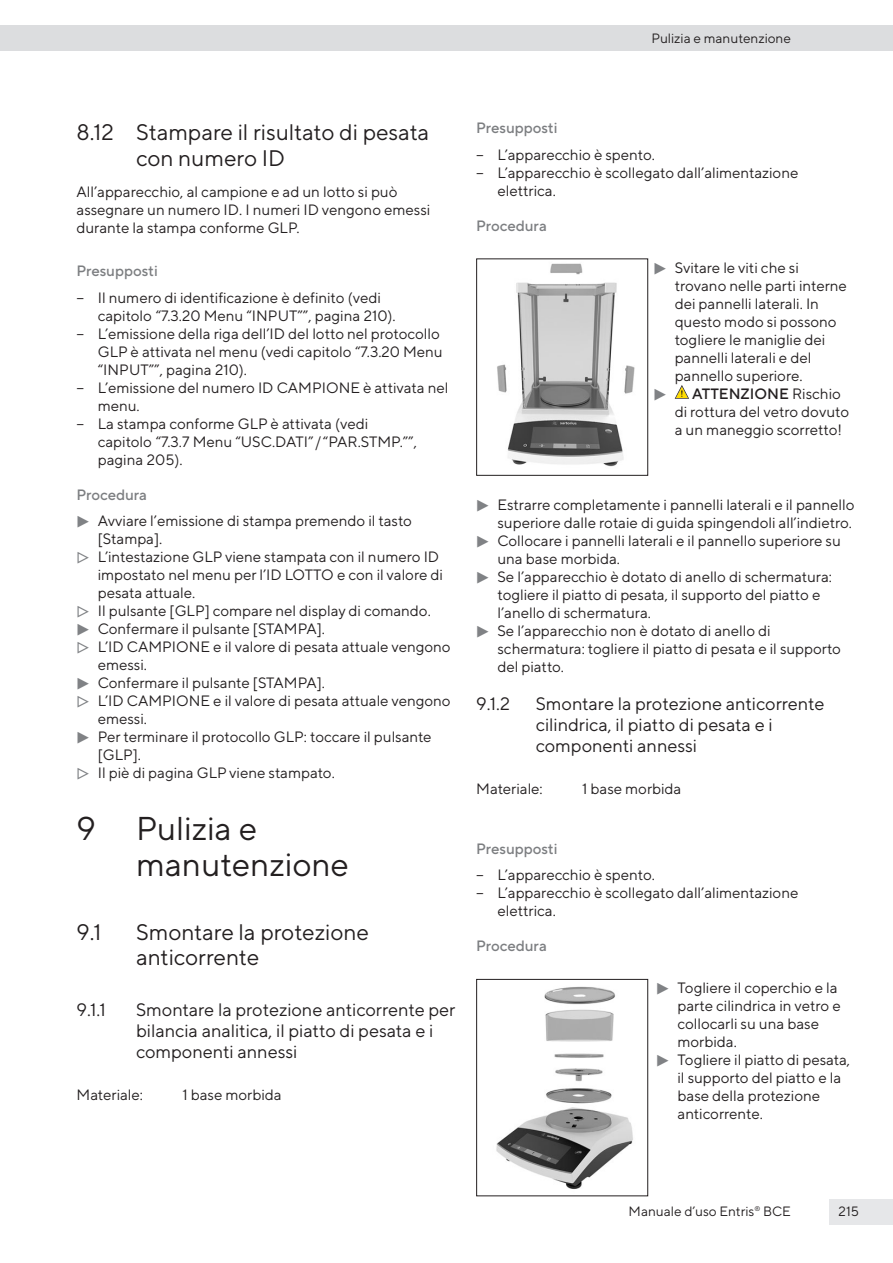
<style>
.page{position:relative;width:893px;height:1263px;background:#fff}
.page>*{position:absolute;margin:0;border:0;box-sizing:border-box;transform-origin:0 0}
.t1{font:33px/36px "TT Norms Pro";color:#231f20}
.t2{font:22.5px/25.5px "TT Norms Pro";color:#231f20}
.t3{font:18px/21px "TT Norms Pro";color:#231f20}
.t4{font:15px/18px "TT Norms Pro";color:#231f20}
.t5{font:500 15px "TT Norms Pro";color:#7c7e81}
.t6{font:15px "PIK7";color:#808285}
.t7{font:13.5px "TT Norms Pro";color:#231f20}
.s1{font-weight:500;color:#7c7e81}
.s2{font-family:"PIK7";color:#808285}
.s3{font-weight:500}
</style>
<div class="page">
<div style="left:0;top:26px;width:893px;height:25px;background:#dcdddf"></div>
<div style="left:829px;top:1199px;width:64px;height:26px;background:#e6e7e9"></div>
<img style="left:497px;top:263px;width:138px;height:204px">
<div style="left:476px;top:258px;width:172px;height:218px;border:1px solid #231f20"></div>
<svg style="left:675px;top:385px;width:14px;height:14px"></svg>
<img style="left:496px;top:986px;width:137px;height:203px">
<div style="left:476px;top:979px;width:172px;height:217px;border:1px solid #231f20"></div>
<p class="t7" style="left:651px;top:28px;width:141px">Pulizia e manutenzione</p>
<h2 class="t2" style="left:136px;top:118px;width:295px;text-indent:-60px">8.12 Stampare il risultato di pesata con numero ID</h2>
<p class="t4" style="left:77px;top:181px;width:355px">All’apparecchio, al campione e ad un lotto si può assegnare un numero ID. I numeri ID vengono emessi durante la stampa conforme GLP.</p>
<p class="t5" style="left:77px;top:260px;width:83px">Presupposti</p>
<p class="t4" style="left:77px;top:287px;width:306px">− Il numero di identificazione è definito (vedi</p>
<p class="t4" style="left:98px;top:305px;width:298px">capitolo “7.3.20 Menu “INPUT””, pagina 210).</p>
<p class="t4" style="left:77px;top:323px;width:365px">− L’emissione della riga dell’ID del lotto nel protocollo</p>
<p class="t4" style="left:98px;top:341px;width:346px">GLP è attivata nel menu (vedi capitolo “7.3.20 Menu</p>
<p class="t4" style="left:98px;top:359px;width:149px">“INPUT””, pagina 210).</p>
<p class="t4" style="left:77px;top:377px;width:373px">− L’emissione del numero ID CAMPIONE è attivata nel</p>
<p class="t4" style="left:98px;top:395px;width:42px">menu.</p>
<p class="t4" style="left:77px;top:413px;width:293px">− La stampa conforme GLP è attivata (vedi</p>
<p class="t4" style="left:98px;top:431px;width:321px">capitolo “7.3.7 Menu “USC.DATI”/“PAR.STMP.””,</p>
<p class="t4" style="left:98px;top:449px;width:85px">pagina 205).</p>
<p class="t4" style="left:77px;top:480px;width:337px;line-height:26.5px"><span class="s1">Procedura<br></span><span class="s2">t</span> Avviare l’emissione di stampa premendo il tasto</p>
<p class="t4" style="left:98px;top:529px;width:64px">[Stampa].</p>
<p class="t4" style="left:77px;top:547px;width:364px"><span class="s2">y</span> L’intestazione GLP viene stampata con il numero ID</p>
<p class="t4" style="left:98px;top:565px;width:347px">impostato nel menu per l’ID LOTTO e con il valore di</p>
<p class="t4" style="left:98px;top:583px;width:97px">pesata attuale.</p>
<p class="t4" style="left:77px;top:601px;width:354px"><span class="s2">y</span> Il pulsante [GLP] compare nel display di comando.</p>
<p class="t4" style="left:77px;top:619px;width:248px"><span class="s2">t</span> Confermare il pulsante [STAMPA].</p>
<p class="t4" style="left:77px;top:637px;width:376px"><span class="s2">y</span> L’ID CAMPIONE e il valore di pesata attuale vengono</p>
<p class="t4" style="left:98px;top:655px;width:49px">emessi.</p>
<p class="t4" style="left:77px;top:673px;width:248px"><span class="s2">t</span> Confermare il pulsante [STAMPA].</p>
<p class="t4" style="left:77px;top:691px;width:376px"><span class="s2">y</span> L’ID CAMPIONE e il valore di pesata attuale vengono</p>
<p class="t4" style="left:98px;top:709px;width:49px">emessi.</p>
<p class="t4" style="left:77px;top:727px;width:357px"><span class="s2">t</span> Per terminare il protocollo GLP: toccare il pulsante</p>
<p class="t4" style="left:98px;top:745px;width:43px">[GLP].</p>
<p class="t4" style="left:77px;top:763px;width:258px"><span class="s2">y</span> Il piè di pagina GLP viene stampato.</p>
<h1 class="t1" style="left:136px;top:808px;width:214px;text-indent:-60px">9 Pulizia e manutenzione</h1>
<h2 class="t2" style="left:77px;top:917px;width:26px">9.1</h2>
<h2 class="t2" style="left:136px;top:917px;width:234px">Smontare la protezione anticorrente</h2>
<p class="t3" style="left:77px;top:998px;width:31px">9.1.1</p>
<p class="t3" style="left:136px;top:998px;width:321px">Smontare la protezione anticorrente per bilancia analitica, il piatto di pesata e i componenti annessi</p>
<p class="t4" style="left:77px;top:1085px;width:68px">Materiale:</p>
<p class="t4" style="left:182px;top:1085px;width:101px">1 base morbida</p>
<p class="t5" style="left:476px;top:117px;width:83px">Presupposti</p>
<p class="t4" style="left:476px;top:144px;width:178px">− L’apparecchio è spento.</p>
<p class="t4" style="left:476px;top:162px;width:324px">− L’apparecchio è scollegato dall’alimentazione</p>
<p class="t4" style="left:497px;top:180px;width:58px">elettrica.</p>
<p class="t5" style="left:476px;top:215px;width:72px">Procedura</p>
<p class="t4" style="left:675px;top:257px;width:174px;text-indent:-21px"><span class="s2">t</span> Svitare le viti che si trovano nelle parti interne dei pannelli laterali. In questo modo si possono togliere le maniglie dei pannelli laterali e del pannello superiore.</p>
<p class="t6" style="left:653px;top:388px;width:15px">t</p>
<p class="t4" style="left:675px;top:383px;width:176px;text-indent:18px"><span class="s3">ATTENZIONE</span> Rischio di rottura del vetro dovuto a un maneggio scorretto!</p>
<p class="t4" style="left:476px;top:494px;width:380px"><span class="s2">t</span> Estrarre completamente i pannelli laterali e il pannello</p>
<p class="t4" style="left:497px;top:512px;width:354px">superiore dalle rotaie di guida spingendoli all’indietro.</p>
<p class="t4" style="left:476px;top:530px;width:366px"><span class="s2">t</span> Collocare i pannelli laterali e il pannello superiore su</p>
<p class="t4" style="left:497px;top:548px;width:122px">una base morbida.</p>
<p class="t4" style="left:476px;top:566px;width:357px"><span class="s2">t</span> Se l’apparecchio è dotato di anello di schermatura:</p>
<p class="t4" style="left:497px;top:584px;width:324px">togliere il piatto di pesata, il supporto del piatto e</p>
<p class="t4" style="left:497px;top:602px;width:153px">l’anello di schermatura.</p>
<p class="t4" style="left:476px;top:620px;width:296px"><span class="s2">t</span> Se l’apparecchio non è dotato di anello di</p>
<p class="t4" style="left:497px;top:638px;width:345px">schermatura: togliere il piatto di pesata e il supporto</p>
<p class="t4" style="left:497px;top:656px;width:66px">del piatto.</p>
<p class="t3" style="left:476px;top:692px;width:35px">9.1.2</p>
<p class="t3" style="left:536px;top:692px;width:290px">Smontare la protezione anticorrente cilindrica, il piatto di pesata e i componenti annessi</p>
<p class="t4" style="left:476px;top:779px;width:68px">Materiale:</p>
<p class="t4" style="left:582px;top:779px;width:101px">1 base morbida</p>
<p class="t5" style="left:476px;top:838px;width:83px">Presupposti</p>
<p class="t4" style="left:476px;top:865px;width:178px">− L’apparecchio è spento.</p>
<p class="t4" style="left:476px;top:883px;width:324px">− L’apparecchio è scollegato dall’alimentazione</p>
<p class="t4" style="left:497px;top:901px;width:58px">elettrica.</p>
<p class="t5" style="left:476px;top:935px;width:72px">Procedura</p>
<p class="t4" style="left:656px;top:978px;width:183px"><span class="s2">t</span> Togliere il coperchio e la</p>
<p class="t4" style="left:677px;top:996px;width:165px">parte cilindrica in vetro e</p>
<p class="t4" style="left:677px;top:1014px;width:143px">collocarli su una base</p>
<p class="t4" style="left:677px;top:1032px;width:59px">morbida.</p>
<p class="t4" style="left:656px;top:1050px;width:195px"><span class="s2">t</span> Togliere il piatto di pesata,</p>
<p class="t4" style="left:677px;top:1068px;width:165px">il supporto del piatto e la</p>
<p class="t4" style="left:677px;top:1086px;width:144px">base della protezione</p>
<p class="t4" style="left:677px;top:1104px;width:85px">anticorrente.</p>
<p class="t7" style="left:629px;top:1202px;width:164px">Manuale d’uso Entris<sup>®</sup> BCE</p>
<p class="t7" style="left:839px;top:1202px;width:22px">215</p>
</div>
